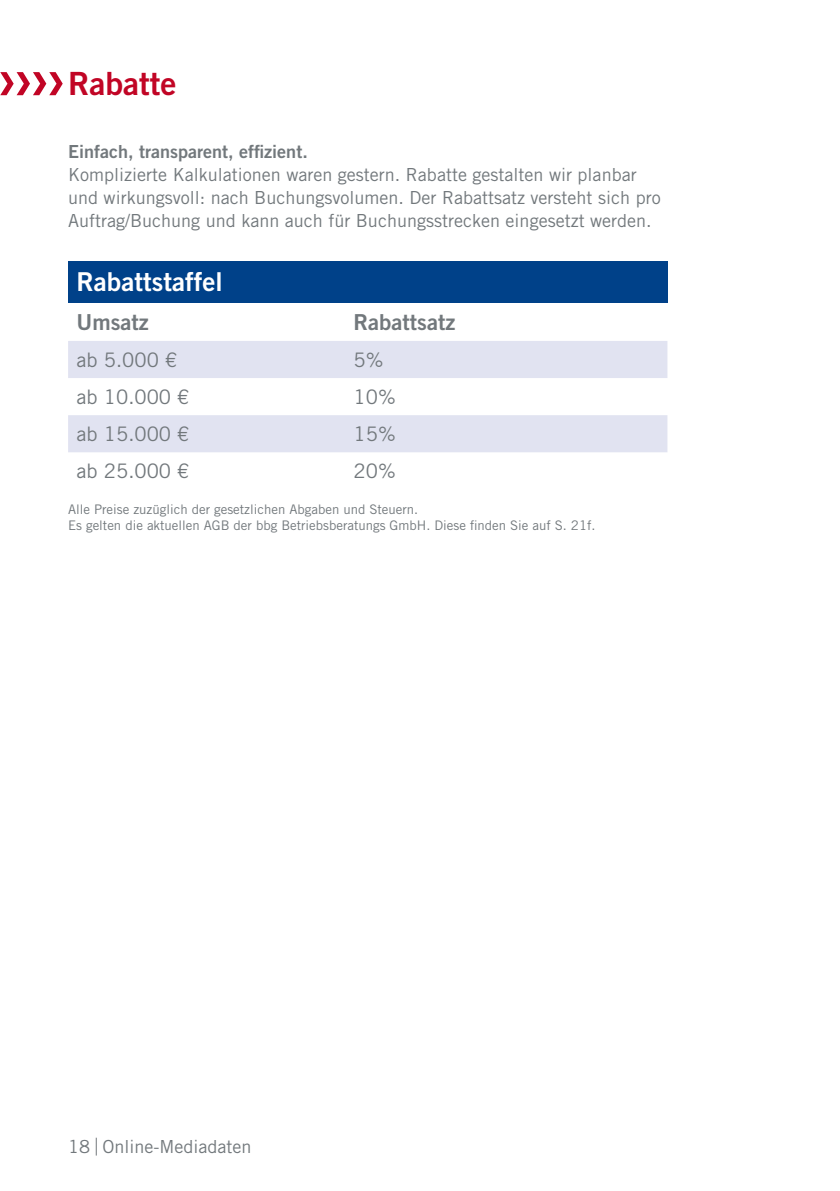
<style>
.page{position:relative;width:840px;height:1191px;background:#fff}
.page>*{position:absolute;margin:0;border:0;box-sizing:border-box;transform-origin:0 0}
.t1{font:32px "Trade Gothic LT Std Bd 2";color:#c10525}
.t2{font:26px "Trade Gothic LT Std Bd 2";color:#fff}
.t3{font:22px "Trade Gothic LT Std Bd 2";color:#72787c}
.t4{font:20px "Trade Gothic LT Std";color:#72787c}
.t5{font:18px/23px "Trade Gothic LT Std";color:#72787c}
.t6{font:18px "Trade Gothic LT Std Bd 2";color:#72787c}
.t7{font:13.2px/15.8px "Trade Gothic LT Std";color:#72787c}
</style>
<div class="page">
<svg style="left:96px;top:1137px;width:1px;height:18px"></svg>
<div style="left:68px;top:261px;width:599px;height:41px;background:#004189"></div>
<svg style="left:68px;top:341px;width:599px;height:111px;fill:#e1e3f1"></svg>
<svg style="left:0;top:72px;width:63px;height:23px"></svg>
<h1 class="t1" style="left:68px;top:64px;width:110px">Rabatte</h1>
<p class="t6" style="left:68px;top:141px;width:241px">Einfach, transparent, effizient.</p>
<p class="t5" style="left:68px;top:163px;width:593px">Komplizierte Kalkulationen waren gestern. Rabatte gestalten wir planbar und wirkungsvoll: nach Buchungsvolumen. Der Rabattsatz versteht sich pro<br>Auftrag/Buchung und kann auch für Buchungsstrecken eingesetzt werden.</p>
<h2 class="t2" style="left:77px;top:265px;width:147px">Rabattstaffel</h2>
<p class="t3" style="left:77px;top:308px;width:74px">Umsatz</p>
<p class="t3" style="left:353px;top:308px;width:103px">Rabattsatz</p>
<p class="t4" style="left:77px;top:347px;width:102px">ab 5.000 €</p>
<p class="t4" style="left:353px;top:347px;width:31px">5%</p>
<p class="t4" style="left:77px;top:384px;width:114px">ab 10.000 €</p>
<p class="t4" style="left:353px;top:384px;width:44px">10%</p>
<p class="t4" style="left:77px;top:422px;width:114px">ab 15.000 €</p>
<p class="t4" style="left:353px;top:422px;width:44px">15%</p>
<p class="t4" style="left:77px;top:459px;width:114px">ab 25.000 €</p>
<p class="t4" style="left:353px;top:459px;width:44px">20%</p>
<p class="t7" style="left:68px;top:501px;width:528px">Alle Preise zuzüglich der gesetzlichen Abgaben und Steuern.<br>Es gelten die aktuellen AGB der bbg Betriebsberatungs GmbH. Diese finden Sie auf S. 21f.</p>
<p class="t5" style="left:68px;top:1134px;width:185px">18 Online-Mediadaten</p>
</div>
